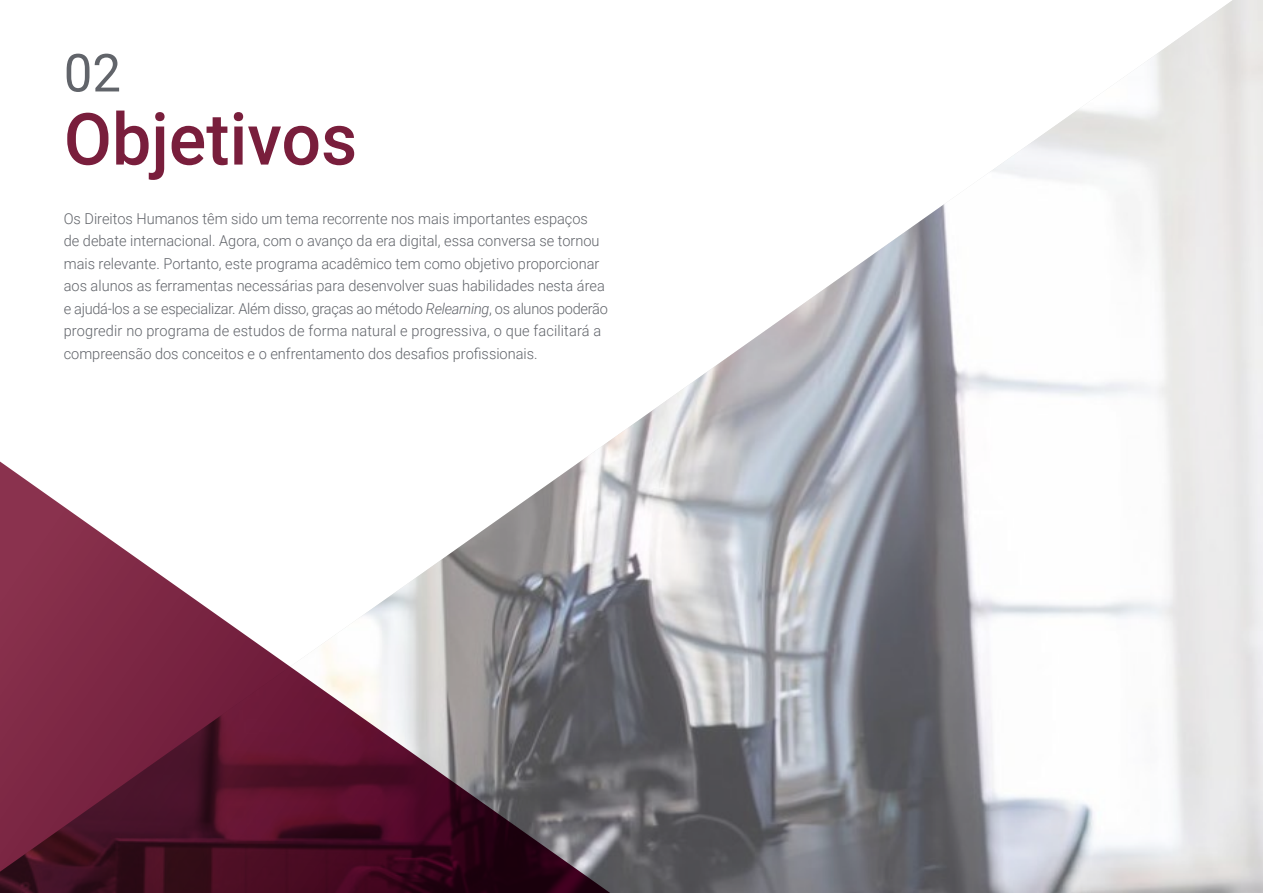
<style>
.page{position:relative;width:1263px;height:893px;background:#fff}
.page>*{position:absolute;margin:0;border:0;box-sizing:border-box;transform-origin:0 0}
.t1{font:500 72px "Roboto";color:#791e3c}
.t2{font:52.5px "Roboto";color:#61646a}
.t3{font:300 15px/22.5px "Roboto";color:#61646a}
.s1{font-style:italic}
</style>
<div class="page">
<img style="left:602px;top:0;width:661px;height:893px">
<svg style="left:0;top:446px;width:640px;height:447px"></svg>
<h2 class="t2" style="left:64px;top:36px;width:59px">02</h2>
<h1 class="t1" style="left:64px;top:89px;width:295px">Objetivos</h1>
<p class="t3" style="left:64px;top:207px;width:545px">Os Direitos Humanos têm sido um tema recorrente nos mais importantes espaços<br>de debate internacional. Agora, com o avanço da era digital, essa conversa se tornou mais relevante. Portanto, este programa acadêmico tem como objetivo proporcionar aos alunos as ferramentas necessárias para desenvolver suas habilidades nesta área e ajudá-los a se especializar. Além disso, graças ao método <span class="s1">Relearning</span>, os alunos poderão progredir no programa de estudos de forma natural e progressiva, o que facilitará a compreensão dos conceitos e o enfrentamento dos desafios profissionais.</p>
</div>
